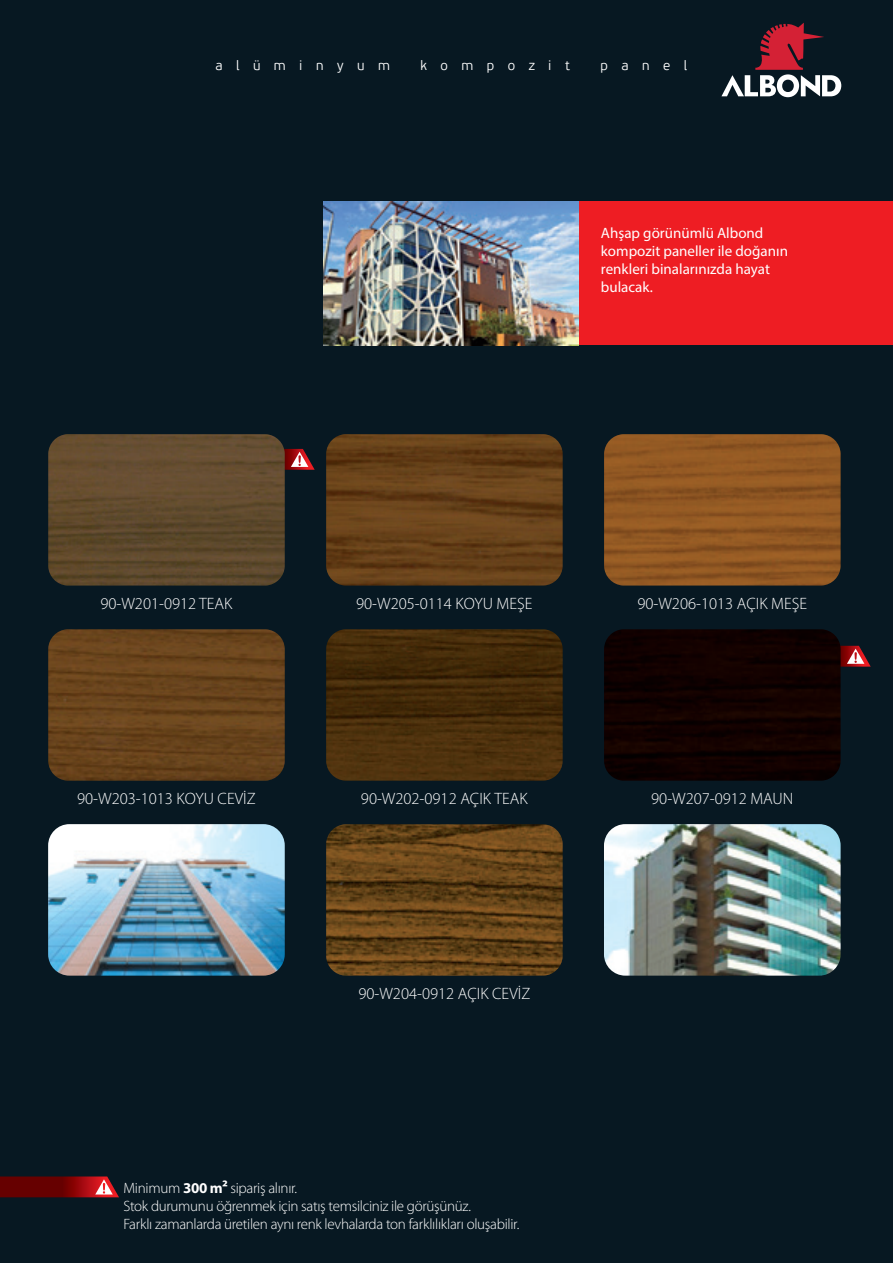
<style>
.page{position:relative;width:893px;height:1263px;background:#071822}
.page>*{position:absolute;margin:0;border:0;box-sizing:border-box;transform-origin:0 0}
.t1{font:300 16.5px "Myriad Pro";color:#fff}
.t2{font:300 15px/18px "Myriad Pro";letter-spacing:-.02em;color:#fff}
.t3{font:15px/18px "Myriad Pro";color:#fff}
.t4{font:300 13.5px "PF Beau Sans Pro";letter-spacing:1em;color:#fff}
.s1{font-weight:700}
</style>
<div class="page">
<div style="left:396px;top:202px;width:497px;height:143px;background:#ee1d23"></div>
<img style="left:48px;top:824px;width:237px;height:152px">
<img style="left:604px;top:824px;width:237px;height:152px">
<svg style="left:721px;top:23px;width:120px;height:74px"></svg>
<img style="left:323px;top:202px;width:255px;height:143px">
<svg style="left:0;top:1176px;width:119px;height:21px;background:#801214"></svg>
<svg style="left:841px;top:646px;width:30px;height:21px"></svg>
<svg style="left:285px;top:449px;width:30px;height:21px"></svg>
<img style="left:48px;top:434px;width:237px;height:151px">
<img style="left:326px;top:434px;width:237px;height:151px">
<img style="left:604px;top:434px;width:237px;height:151px">
<img style="left:48px;top:629px;width:237px;height:152px">
<img style="left:326px;top:629px;width:237px;height:152px">
<img style="left:604px;top:629px;width:237px;height:152px">
<img style="left:326px;top:824px;width:237px;height:152px">
<p class="t4" style="left:215px;top:57px;width:176px">alüminyum</p>
<p class="t4" style="left:420px;top:57px;width:151px">kompozit</p>
<p class="t4" style="left:600px;top:57px;width:88px">panel</p>
<p class="t3" style="left:601px;top:224px;width:189px">Ahşap görünümlü Albond kompozit paneller ile doğanın renkleri binalarınızda hayat bulacak.</p>
<p class="t1" style="left:100px;top:595px;width:133px">90-W201-0912 TEAK</p>
<p class="t1" style="left:77px;top:790px;width:180px">90-W203-1013 KOYU CEVİZ</p>
<p class="t1" style="left:356px;top:595px;width:178px">90-W205-0114 KOYU MEŞE</p>
<p class="t1" style="left:361px;top:790px;width:168px">90-W202-0912 AÇIK TEAK</p>
<p class="t1" style="left:358px;top:985px;width:173px">90-W204-0912 AÇIK CEVİZ</p>
<p class="t2" style="left:123px;top:1179px;width:397px">Minimum <span class="s1">300 m²</span> sipariş alınır.<br>Stok durumunu öğrenmek için satış temsilciniz ile görüşünüz.<br>Farklı zamanlarda üretilen aynı renk levhalarda ton farklılıkları oluşabilir.</p>
<p class="t1" style="left:637px;top:595px;width:171px">90-W206-1013 AÇIK MEŞE</p>
<p class="t1" style="left:651px;top:790px;width:144px">90-W207-0912 MAUN</p>
</div>
